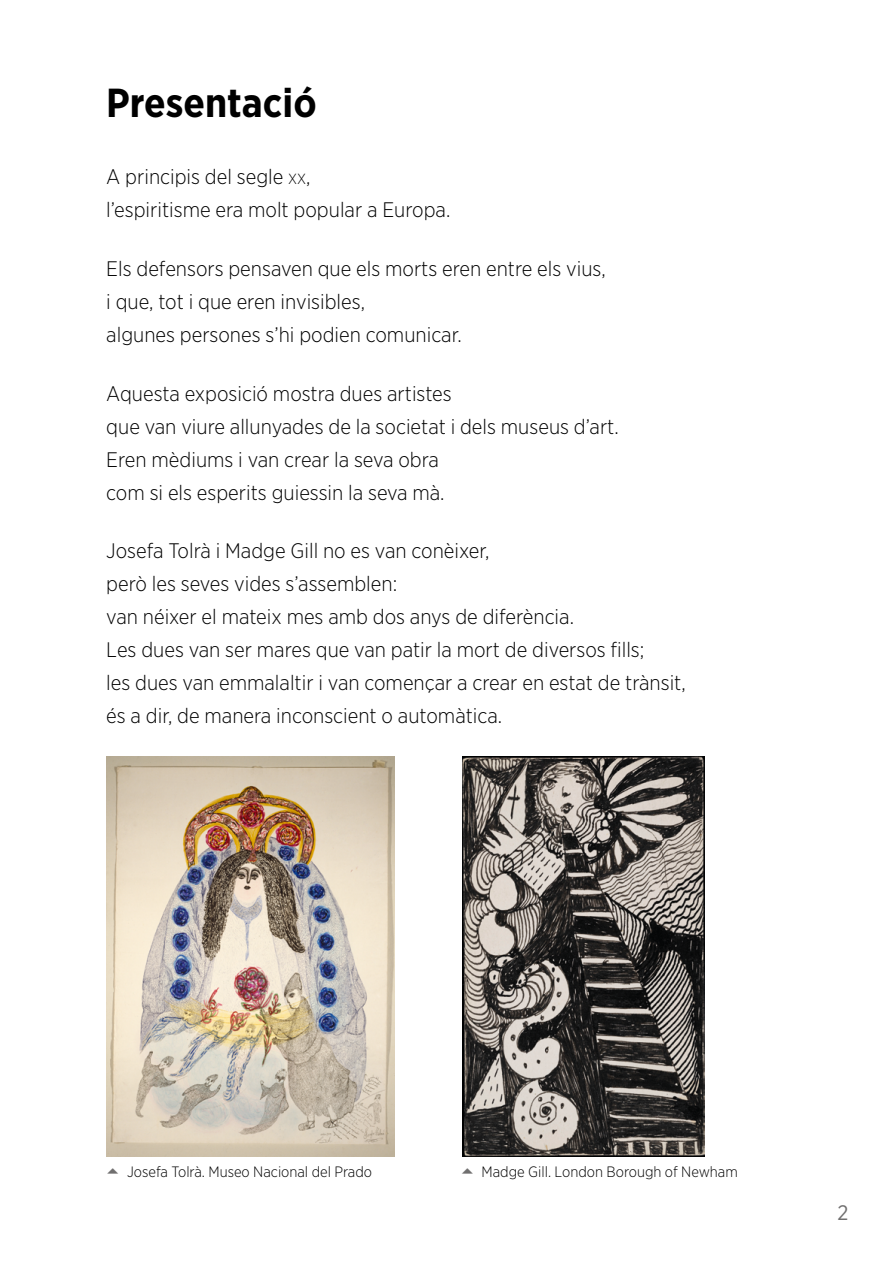
<style>
.page{position:relative;width:893px;height:1263px;background:#fff}
.page>*{position:absolute;margin:0;border:0;box-sizing:border-box;transform-origin:0 0}
.t1{font:700 40.5px "Gotham Narrow";color:#000}
.t2{font:300 21px/33px "Gotham Narrow";color:#000}
.t3{font:21px "Gotham Narrow";color:#706f6f}
.t4{font:300 15px "Gotham Narrow";color:#000}
.s1{font-size:14.7px}
</style>
<div class="page">
<img style="left:106px;top:756px;width:289px;height:401px">
<img style="left:463px;top:756px;width:241px;height:401px">
<h2 class="t1" style="left:106px;top:77px;width:212px">Presentació</h2>
<p class="t2" style="left:106px;top:160px;width:346px">A principis del segle <span class="s1">xx</span>,<br>l’espiritisme era molt popular a Europa.</p>
<p class="t2" style="left:106px;top:252px;width:501px">Els defensors pensaven que els morts eren entre els vius, i que, tot i que eren invisibles,<br>algunes persones s’hi podien comunicar.</p>
<p class="t2" style="left:106px;top:376px;width:514px">Aquesta exposició mostra dues artistes<br>que van viure allunyades de la societat i dels museus d’art.<br>Eren mèdiums i van crear la seva obra<br>com si els esperits guiessin la seva mà.</p>
<p class="t2" style="left:106px;top:534px;width:581px">Josefa Tolrà i Madge Gill no es van conèixer,<br>però les seves vides s’assemblen:<br>van néixer el mateix mes amb dos anys de diferència.<br>Les dues van ser mares que van patir la mort de diversos fills;<br>les dues van emmalaltir i van començar a crear en estat de trànsit, és a dir, de manera inconscient o automàtica.</p>
<p class="t4" style="left:127px;top:1163px;width:246px">Josefa Tolrà. Museo Nacional del Prado</p>
<p class="t4" style="left:481px;top:1163px;width:258px">Madge Gill. London Borough of Newham</p>
<p class="t3" style="left:837px;top:1200px;width:12px">2</p>
</div>
